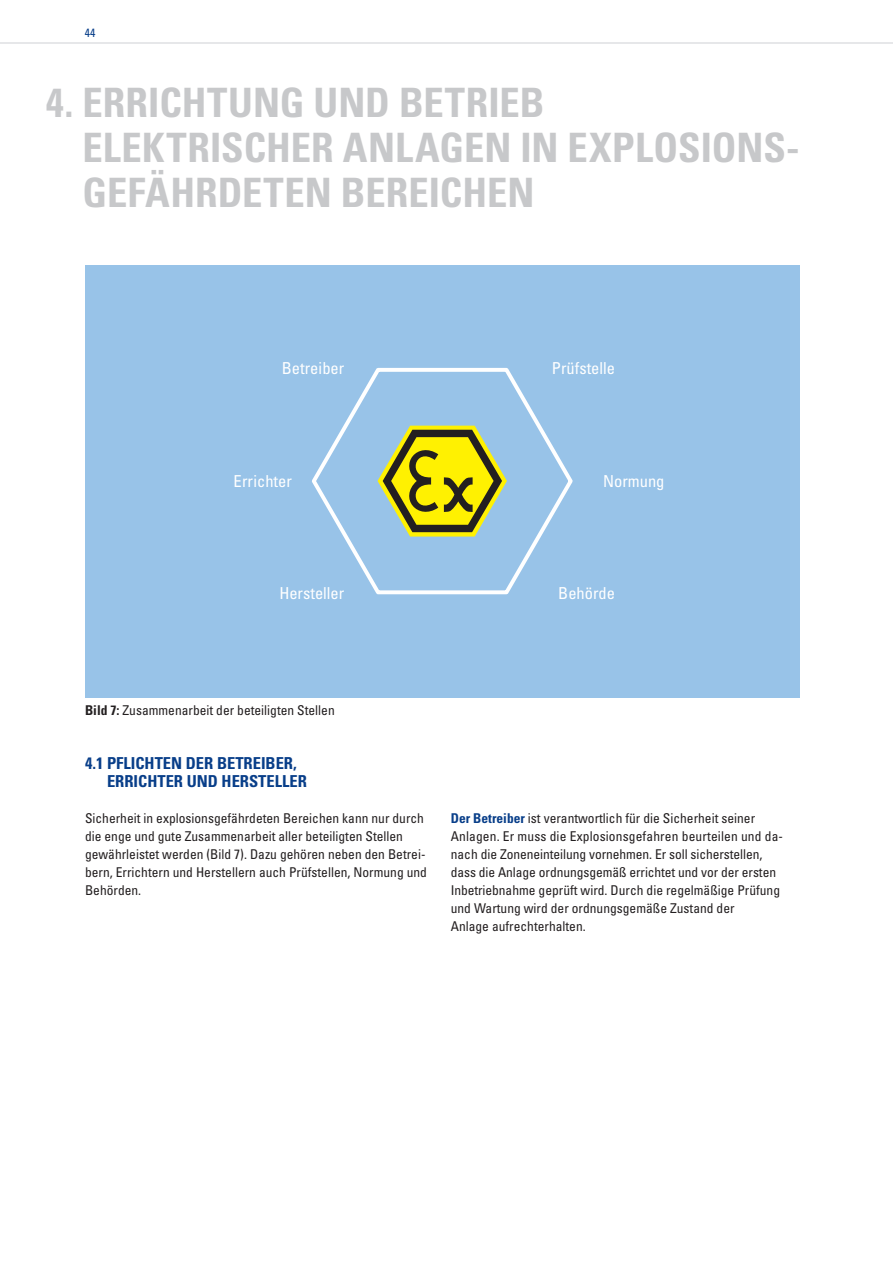
<style>
.page{position:relative;width:893px;height:1263px;background:#fff}
.page>*{position:absolute;margin:0;border:0;box-sizing:border-box;transform-origin:0 0}
.t1{font:700 condensed 40.5px/45px "Univers";color:#c7c8ca}
.t2{font:condensed 16.5px "Univers";color:#fff}
.t3{font:700 condensed 16.5px/18px "Univers";color:#083e89}
.t4{font:condensed 13.5px/18px "Univers";color:#231f20}
.t5{font:condensed 12px "Univers";color:#083e89}
.s1{font-weight:700}
.s2{font-weight:700;color:#083e89}
</style>
<div class="page">
<hr style="left:0;top:43px;width:893px;height:1px;background:#e6e7e9">
<div style="left:85px;top:265px;width:714px;height:432px;background:#98c3e8"></div>
<svg style="left:312px;top:367px;width:261px;height:228px"></svg>
<svg style="left:378px;top:426px;width:129px;height:110px"></svg>
<p class="t5" style="left:85px;top:25px;width:12px">44</p>
<h1 class="t1" style="left:83px;top:80px;width:715px;text-indent:-37px">4. ERRICHTUNG UND BETRIEB<br>ELEKTRISCHER ANLAGEN IN EXPLOSIONS-<br>GEFÄHRDETEN BEREICHEN</h1>
<p class="t2" style="left:282px;top:357px;width:64px">Betreiber</p>
<p class="t2" style="left:552px;top:357px;width:65px">Prüfstelle</p>
<p class="t2" style="left:234px;top:471px;width:60px">Errichter</p>
<p class="t2" style="left:603px;top:471px;width:63px">Normung</p>
<p class="t2" style="left:280px;top:583px;width:66px">Hersteller</p>
<p class="t2" style="left:558px;top:583px;width:58px">Behörde</p>
<p class="t4" style="left:85px;top:700px;width:251px"><span class="s1">Bild 7:</span> Zusammenarbeit der beteiligten Stellen</p>
<p class="t3" style="left:107px;top:754px;width:201px;text-indent:-22px">4.1 PFLICHTEN DER BETREIBER,<br>ERRICHTER UND HERSTELLER</p>
<p class="t4" style="left:85px;top:809px;width:343px">Sicherheit in explosionsgefährdeten Bereichen kann nur durch die enge und gute Zusammenarbeit aller beteiligten Stellen gewährleistet werden (Bild 7). Dazu gehören neben den Betrei&shy;bern, Errichtern und Herstellern auch Prüfstellen, Normung und Behörden.</p>
<p class="t4" style="left:451px;top:809px;width:334px"><span class="s2">Der Betreiber</span> ist verantwortlich für die Sicherheit seiner Anlagen. Er muss die Explosionsgefahren beurteilen und da&shy;nach die Zoneneinteilung vornehmen. Er soll sicherstellen, dass die Anlage ordnungsgemäß errichtet und vor der ersten Inbetriebnahme geprüft wird. Durch die regelmäßige Prüfung und Wartung wird der ordnungsgemäße Zustand der<br>Anlage aufrechterhalten.</p>
</div>
